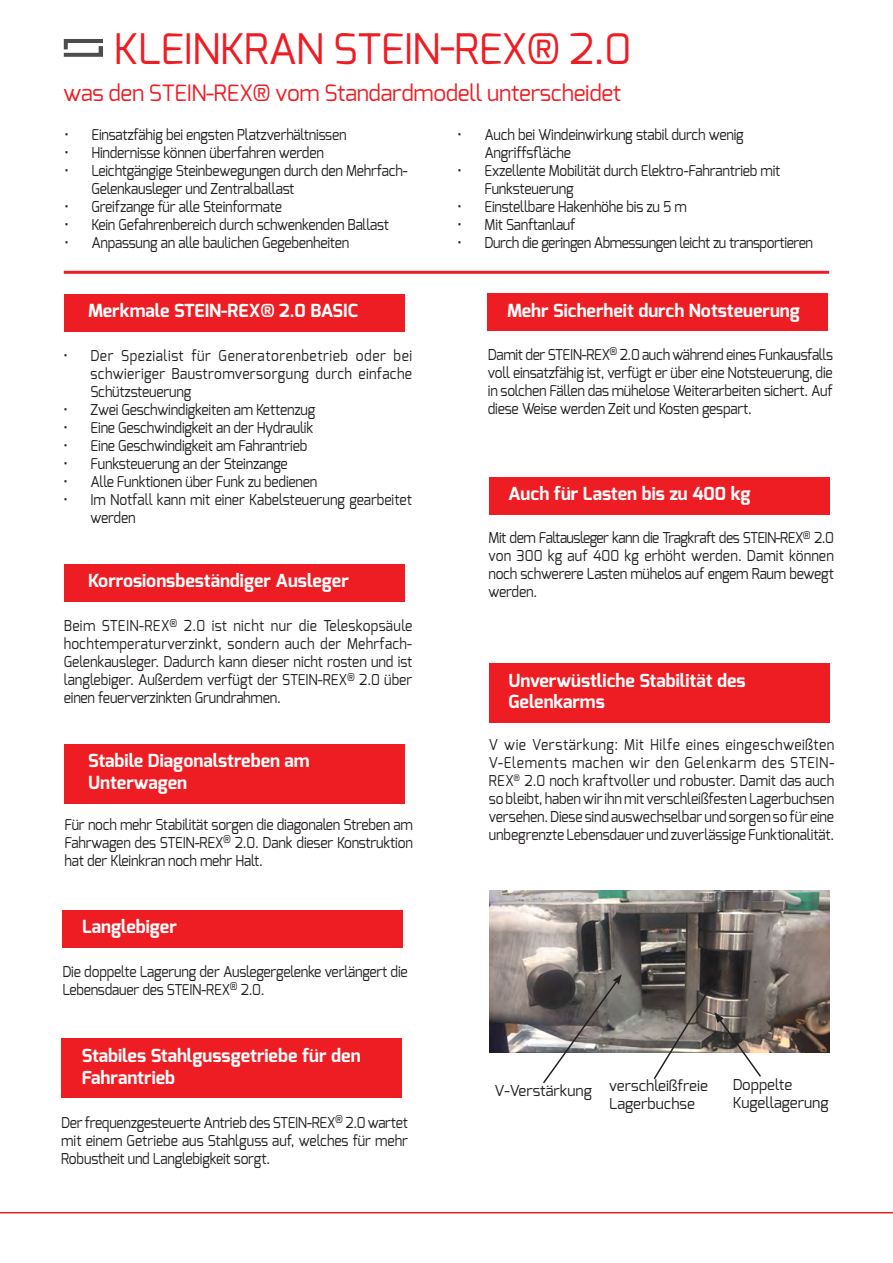
<style>
.page{position:relative;width:893px;height:1263px;background:#fff}
.page>*{position:absolute;margin:0;border:0;box-sizing:border-box;transform-origin:0 0}
.t1{font:42px "Exo";letter-spacing:-.015em;color:#ee1d23}
.t2{font:22.5px "Exo";letter-spacing:-.015em;color:#ee1d23}
.t3{font:700 18px/21.6px "Exo";color:#fff}
.t4{font:15px/18px "Exo";letter-spacing:-.015em;color:#231f20;text-align:justify;scale:.92 1}
.t5{font:15px/18px "Exo";letter-spacing:-.015em;color:#231f20}
</style>
<div class="page">
<hr style="left:64px;top:271px;width:765px;height:3px;background:#ee1d23">
<div style="left:63px;top:910px;width:340px;height:38px;background:#ee1d23"></div>
<div style="left:62px;top:1038px;width:340px;height:60px;background:#ee1d23"></div>
<div style="left:64px;top:744px;width:341px;height:60px;background:#ee1d23"></div>
<div style="left:488px;top:293px;width:340px;height:38px;background:#ee1d23"></div>
<div style="left:489px;top:477px;width:340px;height:38px;background:#ee1d23"></div>
<div style="left:64px;top:564px;width:341px;height:38px;background:#ee1d23"></div>
<div style="left:489px;top:663px;width:340px;height:60px;background:#ee1d23"></div>
<img style="left:489px;top:890px;width:340px;height:162px">
<svg style="left:541px;top:974px;width:81px;height:110px"></svg>
<div style="left:64px;top:294px;width:340px;height:38px;background:#ee1d23"></div>
<img style="left:63px;top:39px;width:40px;height:18px">
<hr style="left:0;top:1212px;width:893px;height:1px;background:#ee1d23">
<svg style="left:652px;top:969px;width:111px;height:111px"></svg>
<h1 class="t1" style="left:113px;top:22px;width:519px">KLEINKRAN STEIN-REX® 2.0</h1>
<h2 class="t2" style="left:63px;top:78px;width:560px">was den STEIN-REX® vom Standardmodell unterscheidet</h2>
<p class="t4" style="left:64px;top:125px;width:308px">• Einsatzfähig bei engsten Platzverhältnissen</p>
<p class="t4" style="left:64px;top:143px;width:284px">• Hindernisse können überfahren werden</p>
<p class="t4" style="left:91px;top:161px;width:345px;text-indent:-27px">• Leichtgängige Steinbewegungen durch den Mehrfach-<br>Gelenkausleger und Zentralballast</p>
<p class="t4" style="left:64px;top:197px;width:238px">• Greifzange für alle Steinformate</p>
<p class="t4" style="left:64px;top:215px;width:354px">• Kein Gefahrenbereich durch schwenkenden Ballast</p>
<p class="t4" style="left:64px;top:233px;width:311px">• Anpassung an alle baulichen Gegebenheiten</p>
<p class="t3" style="left:88px;top:300px;width:271px">Merkmale STEIN-REX® 2.0 BASIC</p>
<p class="t4" style="left:91px;top:346px;width:351px;text-indent:-27px">• Der Spezialist für Generatorenbetrieb oder bei schwieriger Baustromversorgung durch einfache Schützsteuerung</p>
<p class="t4" style="left:64px;top:400px;width:275px">• Zwei Geschwindigkeiten am Kettenzug</p>
<p class="t4" style="left:64px;top:418px;width:273px">• Eine Geschwindigkeit an der Hydraulik</p>
<p class="t4" style="left:64px;top:436px;width:267px">• Eine Geschwindigkeit am Fahrantrieb</p>
<p class="t4" style="left:64px;top:454px;width:245px">• Funksteuerung an der Steinzange</p>
<p class="t4" style="left:64px;top:472px;width:277px">• Alle Funktionen über Funk zu bedienen</p>
<p class="t4" style="left:91px;top:490px;width:351px;text-indent:-27px">• Im Notfall kann mit einer Kabelsteuerung gearbeitet werden</p>
<p class="t3" style="left:88px;top:570px;width:262px">Korrosionsbeständiger Ausleger</p>
<p class="t4" style="left:64px;top:617px;width:380px">Beim STEIN-REX<sup>®</sup> 2.0 ist nicht nur die Teleskopsäule hochtemperaturverzinkt, sondern auch der Mehrfach-Gelenkausleger. Dadurch kann dieser nicht rosten und ist langlebiger. Außerdem verfügt der STEIN-REX<sup>®</sup> 2.0 über einen feuerverzinkten Grundrahmen.</p>
<p class="t3" style="left:88px;top:750px;width:223px">Stabile Diagonalstreben am<br>Unterwagen</p>
<p class="t4" style="left:64px;top:815px;width:380px">Für noch mehr Stabilität sorgen die diagonalen Streben am Fahrwagen des STEIN-REX<sup>®</sup> 2.0. Dank dieser Konstruktion hat der Kleinkran noch mehr Halt.</p>
<p class="t3" style="left:82px;top:916px;width:96px">Langlebiger</p>
<p class="t4" style="left:62px;top:962px;width:377px">Die doppelte Lagerung der Auslegergelenke verlängert die<br>Lebensdauer des STEIN-REX<sup>®</sup> 2.0.</p>
<p class="t3" style="left:82px;top:1045px;width:280px">Stabiles Stahlgussgetriebe für den<br>Fahrantrieb</p>
<p class="t4" style="left:61px;top:1113px;width:378px">Der frequenzgesteuerte Antrieb des STEIN-REX<sup>®</sup> 2.0 wartet mit einem Getriebe aus Stahlguss auf, welches für mehr Robustheit und Langlebigkeit sorgt.</p>
<p class="t4" style="left:484px;top:125px;width:283px;text-indent:-27px">• Auch bei Windeinwirkung stabil durch wenig<br>Angriffsfläche</p>
<p class="t4" style="left:484px;top:161px;width:323px;text-indent:-27px">• Exzellente Mobilität durch Elektro-Fahrantrieb mit<br>Funksteuerung</p>
<p class="t4" style="left:457px;top:197px;width:251px">• Einstellbare Hakenhöhe bis zu 5 m</p>
<p class="t4" style="left:457px;top:215px;width:130px">• Mit Sanftanlauf</p>
<p class="t4" style="left:457px;top:233px;width:388px">• Durch die geringen Abmessungen leicht zu transportieren</p>
<p class="t3" style="left:507px;top:299px;width:294px">Mehr Sicherheit durch Notsteuerung</p>
<p class="t4" style="left:488px;top:345px;width:377px">Damit der STEIN-REX<sup>®</sup> 2.0 auch während eines Funkausfalls voll einsatzfähig ist, verfügt er über eine Notsteuerung, die in solchen Fällen das mühelose Weiterarbeiten sichert. Auf diese Weise werden Zeit und Kosten gespart.</p>
<p class="t3" style="left:508px;top:483px;width:244px">Auch für Lasten bis zu 400 kg</p>
<p class="t4" style="left:489px;top:529px;width:377px">Mit dem Faltausleger kann die Tragkraft des STEIN-REX<sup>®</sup> 2.0 von 300 kg auf 400 kg erhöht werden. Damit können noch schwerere Lasten mühelos auf engem Raum bewegt werden.</p>
<p class="t3" style="left:508px;top:669px;width:239px">Unverwüstliche Stabilität des<br>Gelenkarms</p>
<p class="t4" style="left:489px;top:736px;width:377px">V wie Verstärkung: Mit Hilfe eines eingeschweißten V-Elements machen wir den Gelenkarm des STEIN-REX<sup>®</sup> 2.0 noch kraftvoller und robuster. Damit das auch so bleibt, haben wir ihn mit verschleißfesten Lagerbuchsen versehen. Diese sind auswechselbar und sorgen so für eine unbegrenzte Lebensdauer und zuverlässige Funktionalität.</p>
<p class="t5" style="left:495px;top:1082px;width:99px">V-Verstärkung</p>
<p class="t5" style="left:609px;top:1077px;width:100px">verschleißfreie<br>Lagerbuchse</p>
<p class="t5" style="left:733px;top:1076px;width:97px">Doppelte<br>Kugellagerung</p>
</div>
